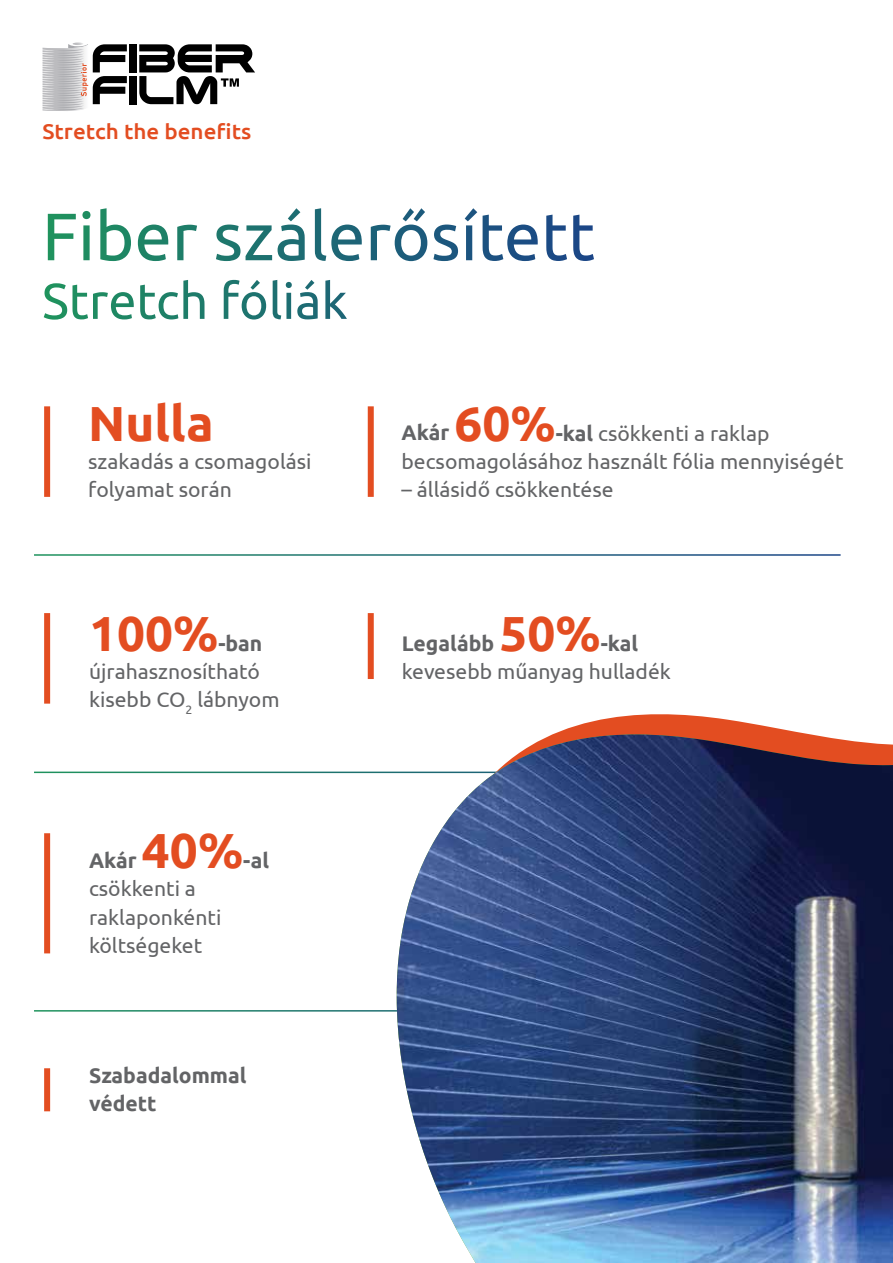
<style>
.page{position:relative;width:893px;height:1263px;background:#fff}
.page>*{position:absolute;margin:0;border:0;box-sizing:border-box;transform-origin:0 0}
.t1{font:700 49.35px "Ubuntu";color:#e34d21}
.t2{font:500 21.3px "Ubuntu";color:#e34d21;scale:1.05 1}
.t3{font:21.15px/28.2px "Ubuntu";color:#636466}
.t4{font:700 21.15px/28.2px "Ubuntu";color:#636466}
.s1{font-weight:700}
</style>
<div class="page">
<svg style="left:576px;top:714px;width:189px;height:12px;fill:#e34d21"></svg>
<svg style="left:360px;top:726px;width:448px;height:286px"></svg>
<img style="left:397px;top:734px;width:496px;height:529px">
<div style="left:130px;top:76px;width:7px;height:28px;background:#000"></div>
<div style="left:130px;top:44px;width:7px;height:28px;background:#000"></div>
<svg style="left:139px;top:44px;width:116px;height:60px"></svg>
<svg style="left:43px;top:43px;width:84px;height:68px"></svg>
<svg style="left:48px;top:208px;width:546px;height:53px"></svg>
<div style="left:44px;top:406px;width:6px;height:91px;background:#e34d21"></div>
<div style="left:44px;top:613px;width:6px;height:91px;background:#e34d21"></div>
<div style="left:368px;top:406px;width:6px;height:91px;background:#e34d21"></div>
<div style="left:368px;top:613px;width:6px;height:66px;background:#e34d21"></div>
<div style="left:44px;top:1068px;width:6px;height:43px;background:#e34d21"></div>
<div style="left:44px;top:833px;width:6px;height:120px;background:#e34d21"></div>
<p class="t2" style="left:43px;top:118px;width:200px">Stretch the benefits</p>
<h1 class="t1" style="left:88px;top:393px;width:127px">Nulla</h1>
<p class="t3" style="left:88px;top:446px;width:225px">szakadás a csomagolási folyamat során</p>
<h1 class="t1" style="left:89px;top:603px;width:131px">100%</h1>
<p class="t4" style="left:218px;top:629px;width:46px">-ban</p>
<p class="t3" style="left:89px;top:657px;width:192px">újrahasznosítható kisebb CO<sub>2</sub> lábnyom</p>
<h1 class="t1" style="left:142px;top:821px;width:103px">40%</h1>
<p class="t4" style="left:89px;top:846px;width:49px">Akár</p>
<p class="t4" style="left:243px;top:846px;width:27px">-al</p>
<p class="t3" style="left:89px;top:874px;width:134px">csökkenti a raklaponkénti költségeket</p>
<p class="t4" style="left:89px;top:1061px;width:159px">Szabadalommal védett</p>
<h1 class="t1" style="left:454px;top:393px;width:103px">60%</h1>
<p class="t4" style="left:401px;top:419px;width:49px">Akár</p>
<p class="t3" style="left:401px;top:418px;width:443px;text-indent:154px"><span class="s1">-kal</span> csökkenti a raklap becsomagolásához használt fólia mennyiségét</p>
<p class="t3" style="left:401px;top:475px;width:214px">– állásidő csökkentése</p>
<h1 class="t1" style="left:499px;top:603px;width:103px">50%</h1>
<p class="t4" style="left:402px;top:629px;width:94px">Legalább</p>
<p class="t4" style="left:601px;top:629px;width:39px">-kal</p>
<p class="t3" style="left:402px;top:657px;width:271px">kevesebb műanyag hulladék</p>
</div>
